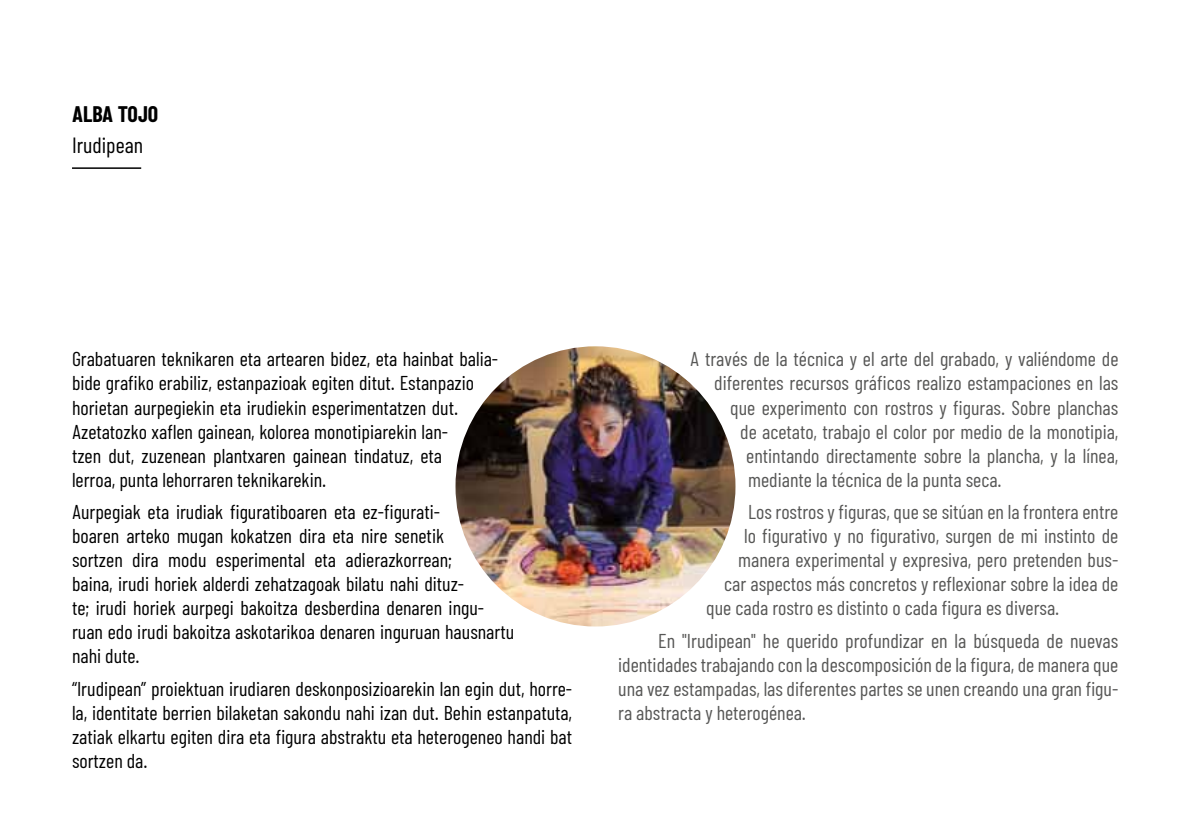
<style>
.page{position:relative;width:1191px;height:840px;background:#fff}
.page>*{position:absolute;margin:0;border:0;box-sizing:border-box;transform-origin:0 0}
.t1{font:22px "Barlow Condensed";color:#000}
.t2{font:700 22px "Barlow Condensed";color:#000}
.t3{font:20px/24px "Barlow Condensed";color:#000}
.t4{font:20px/24px "Barlow Condensed";color:#575756;text-align:justify}
</style>
<div class="page">
<hr style="left:72px;top:167px;width:69px;height:2px;background:#000">
<img style="left:455px;top:346px;width:280px;height:280px;border-radius:140px">
<p class="t2" style="left:72px;top:101px;width:12px">ALBA</p>
<p class="t2" style="left:118px;top:101px;width:41px">TOJO</p>
<p class="t1" style="left:72px;top:131px;width:72px">Irudipean</p>
<p class="t3" style="left:72px;top:346px;width:428px">Grabatuaren teknikaren eta artearen bidez, eta hainbat balia&shy;bide grafiko erabiliz, estanpazioak egiten ditut. Estanpazio horietan aurpegiekin eta irudiekin esperimentatzen dut.<br>Azetatozko xaflen gainean, kolorea monotipiarekin lan-<br>tzen dut, zuzenean plantxaren gainean tindatuz, eta<br>lerroa, punta lehorraren teknikarekin.</p>
<p class="t3" style="left:72px;top:499px;width:444px">Aurpegiak eta irudiak figuratiboaren eta ez-figurati-<br>boaren arteko mugan kokatzen dira eta nire senetik<br>sortzen dira modu esperimental eta adierazkorrean;<br>baina, irudi horiek alderdi zehatzagoak bilatu nahi dituz-<br>te; irudi horiek aurpegi bakoitza desberdina denaren ingu&shy;ruan edo irudi bakoitza askotarikoa denaren inguruan hausnartu nahi dute.</p>
<p class="t3" style="left:72px;top:675px;width:502px;text-align:justify">“Irudipean” proiektuan irudiaren deskonposizioarekin lan egin dut, horre&shy;la, identitate berrien bilaketan sakondu nahi izan dut. Behin estanpatuta, zatiak elkartu egiten dira eta figura abstraktu eta heterogeneo handi bat sortzen da.</p>
<p class="t4" style="left:690px;top:346px;width:430px">A través de la técnica y el arte del grabado, y valiéndome de</p>
<p class="t4" style="left:714px;top:370px;width:405px">diferentes recursos gráficos realizo estampaciones en las</p>
<p class="t4" style="left:730px;top:394px;width:389px">que experimento con rostros y figuras. Sobre planchas</p>
<p class="t4" style="left:740px;top:418px;width:379px">de acetato, trabajo el color por medio de la monotipia,</p>
<p class="t4" style="left:746px;top:442px;width:373px">entintando directamente sobre la plancha, y la línea,</p>
<p class="t4" style="left:748px;top:466px;width:255px">mediante la técnica de la punta seca.</p>
<p class="t4" style="left:748px;top:499px;width:371px">Los rostros y figuras, que se sitúan en la frontera entre</p>
<p class="t4" style="left:744px;top:523px;width:375px">lo figurativo y no figurativo, surgen de mi instinto de</p>
<p class="t4" style="left:738px;top:547px;width:381px">manera experimental y expresiva, pero pretenden bus-</p>
<p class="t4" style="left:724px;top:571px;width:396px">car aspectos más concretos y reflexionar sobre la idea de</p>
<p class="t4" style="left:706px;top:595px;width:354px">que cada rostro es distinto o cada figura es diversa.</p>
<p class="t4" style="left:618px;top:627px;width:501px;text-indent:40px">En "Irudipean" he querido profundizar en la búsqueda de nuevas identidades trabajando con la descomposición de la figura, de manera que una vez estampadas, las diferentes partes se unen creando una gran figu&shy;ra abstracta y heterogénea.</p>
</div>
